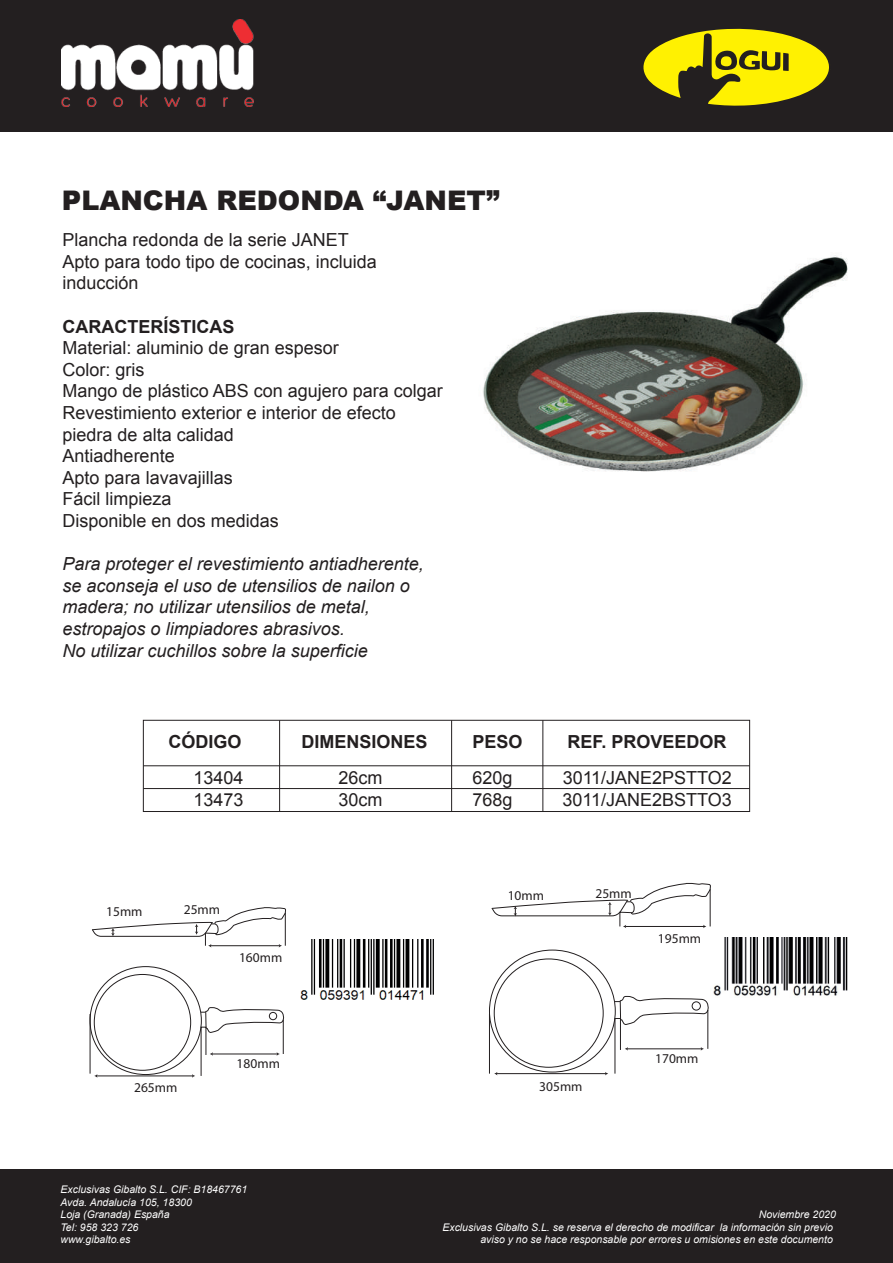
<style>
.page{position:relative;width:893px;height:1263px;background:#fff}
.page>*{position:absolute;margin:0;border:0;box-sizing:border-box;transform-origin:0 0}
.t1{font:900 27px "Arial";color:#231f20}
.t2{font:18px/21.6px "Arial";color:#231f20}
.t3{font:italic 18px/21.6px "Arial";color:#231f20}
.t4{font:700 18px "Arial";color:#231f20}
.t5{font:13.5px "Myriad Pro";color:#231f20}
.t6{font:italic 10.5px/12.6px "Arial";color:#fff;text-align:right}
</style>
<div class="page">
<img style="left:483px;top:255px;width:365px;height:217px">
<div style="left:0;top:1170px;width:892px;height:93px;background:#231f20"></div>
<div style="left:0;top:0;width:893px;height:131px;background:#231f20"></div>
<svg style="left:643px;top:28px;width:186px;height:78px"></svg>
<img style="left:61px;top:20px;width:193px;height:87px">
<div style="left:143px;top:720px;width:607px;height:92px;border:1px solid #231f20"></div>
<hr style="left:143px;top:788px;width:607px;height:1px;background:#231f20">
<hr style="left:143px;top:765px;width:607px;height:1px;background:#231f20">
<hr style="left:543px;top:720px;width:1px;height:91px;background:#231f20">
<hr style="left:451px;top:720px;width:1px;height:91px;background:#231f20">
<hr style="left:279px;top:720px;width:1px;height:91px;background:#231f20">
<hr style="left:90px;top:1014px;width:1px;height:59px;background:#231f20">
<svg style="left:91px;top:907px;width:195px;height:171px"></svg>
<svg style="left:491px;top:882px;width:220px;height:46px"></svg>
<svg style="left:614px;top:996px;width:95px;height:78px"></svg>
<hr style="left:489px;top:1014px;width:1px;height:59px;background:#231f20">
<hr style="left:496px;top:1073px;width:110px;height:1px;background:#231f20">
<img style="left:713px;top:938px;width:135px;height:58px">
<img style="left:300px;top:939px;width:134px;height:61px">
<h1 class="t1" style="left:62px;top:181px;width:439px">PLANCHA REDONDA “JANET”</h1>
<p class="t2" style="left:63px;top:229px;width:316px">Plancha redonda de la serie JANET<br>Apto para todo tipo de cocinas, incluida inducción</p>
<p class="t4" style="left:63px;top:314px;width:173px">CARACTERÍSTICAS</p>
<p class="t2" style="left:63px;top:337px;width:382px">Material: aluminio de gran espesor<br>Color: gris<br>Mango de plástico ABS con agujero para colgar<br>Revestimiento exterior e interior de efecto piedra de alta calidad<br>Antiadherente<br>Apto para lavavajillas<br>Fácil limpieza<br>Disponible en dos medidas</p>
<p class="t3" style="left:63px;top:553px;width:363px">Para proteger el revestimiento antiadherente, se aconseja el uso de utensilios de nailon o madera; no utilizar utensilios de metal, estropajos o limpiadores abrasivos.<br>No utilizar cuchillos sobre la superficie</p>
<p class="t4" style="left:168px;top:729px;width:75px">CÓDIGO</p>
<p class="t4" style="left:301px;top:729px;width:128px">DIMENSIONES</p>
<p class="t4" style="left:472px;top:729px;width:52px">PESO</p>
<p class="t4" style="left:567px;top:729px;width:160px">REF. PROVEEDOR</p>
<p class="t2" style="left:193px;top:767px;width:52px">13404</p>
<p class="t2" style="left:338px;top:767px;width:46px">26cm</p>
<p class="t2" style="left:473px;top:767px;width:42px">620g</p>
<p class="t2" style="left:563px;top:767px;width:171px">3011/JANE2PSTTO2</p>
<p class="t2" style="left:193px;top:789px;width:52px">13473</p>
<p class="t2" style="left:338px;top:789px;width:46px">30cm</p>
<p class="t2" style="left:473px;top:789px;width:42px">768g</p>
<p class="t2" style="left:563px;top:789px;width:171px">3011/JANE2BSTTO3</p>
<p class="t5" style="left:106px;top:903px;width:38px">15mm</p>
<p class="t5" style="left:184px;top:901px;width:38px">25mm</p>
<p class="t5" style="left:239px;top:949px;width:45px">160mm</p>
<p class="t5" style="left:134px;top:1079px;width:45px">265mm</p>
<p class="t5" style="left:237px;top:1055px;width:45px">180mm</p>
<p class="t6" style="left:60px;top:1183px;width:188px;text-align:left">Exclusivas Gibalto S.L. CIF: B18467761<br>Avda. Andalucía 105, 18300<br>Loja (Granada) España<br>Tel: 958 323 726<br>www.gibalto.es</p>
<p class="t5" style="left:508px;top:887px;width:38px">10mm</p>
<p class="t5" style="left:595px;top:885px;width:38px">25mm</p>
<p class="t5" style="left:658px;top:930px;width:45px">195mm</p>
<p class="t5" style="left:539px;top:1078px;width:45px">305mm</p>
<p class="t5" style="left:655px;top:1050px;width:45px">170mm</p>
<p class="t6" style="left:442px;top:1208px;width:395px">Noviembre 2020<br>Exclusivas Gibalto S.L. se reserva el derecho de modificar la información sin previo aviso y no se hace responsable por errores u omisiones en este documento</p>
</div>
